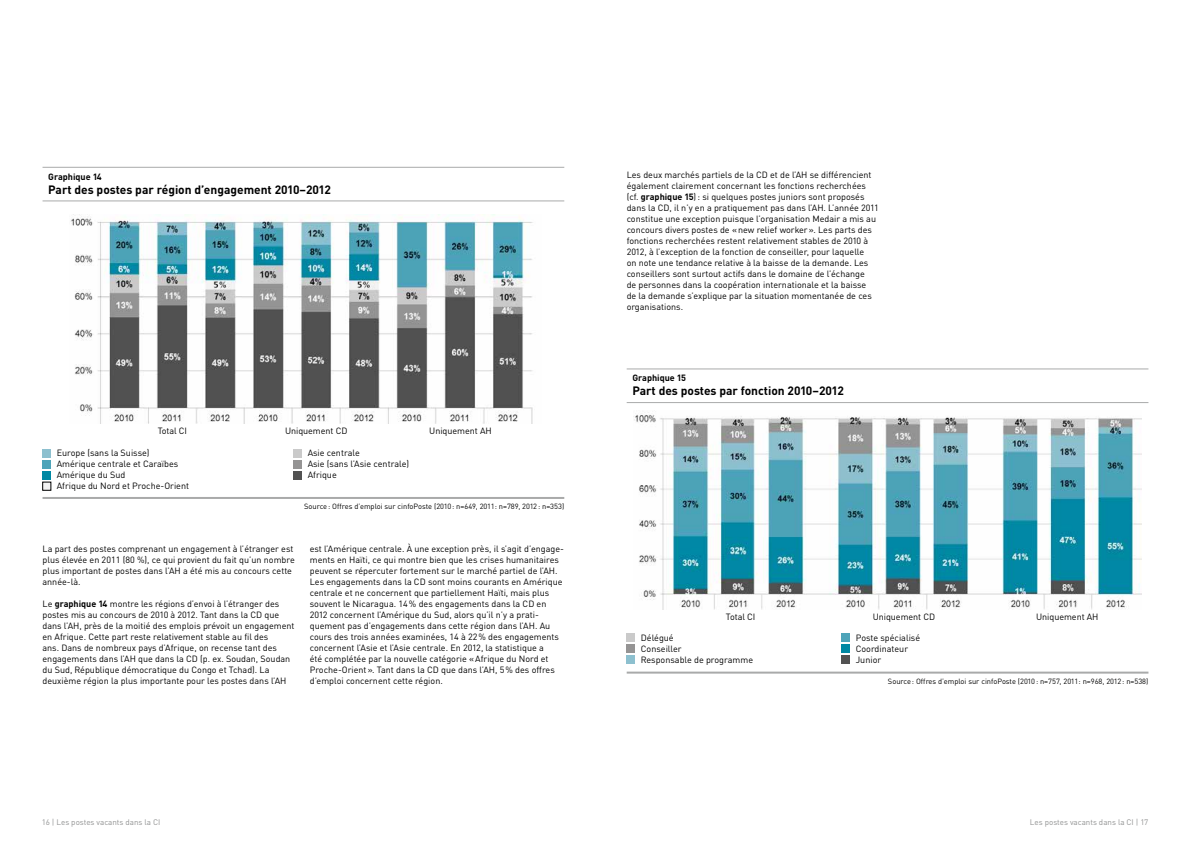
<style>
.page{position:relative;width:1191px;height:842px;background:#fff}
.page>*{position:absolute;margin:0;border:0;box-sizing:border-box;transform-origin:0 0}
.t1{font:700 12px "DINOT";color:#000}
.t2{font:9px/11px "DINOT";color:#000}
.t3{font:700 9px "DINOT";color:#000}
.t4{font:8px "DINOT";color:#919292}
.t5{font:7.5px "DINOT";color:#000}
.s1{font-weight:700}
</style>
<div class="page">
<hr style="left:626px;top:672px;width:522px;height:2px;background:#a9aaaa">
<hr style="left:43px;top:497px;width:521px;height:2px;background:#a9aaaa">
<img style="left:70px;top:214px;width:463px;height:210px">
<hr style="left:43px;top:167px;width:521px;height:1px;background:#a9aaaa">
<hr style="left:43px;top:201px;width:521px;height:1px;background:#a9aaaa">
<div style="left:43px;top:449px;width:8px;height:8px;background:#8dc0cf"></div>
<div style="left:43px;top:460px;width:8px;height:8px;background:#4ea4b9"></div>
<div style="left:43px;top:471px;width:8px;height:8px;background:#0088a3"></div>
<div style="left:43px;top:482px;width:8px;height:8px;background:#f3f3f3"></div>
<div style="left:293px;top:449px;width:9px;height:8px;background:#cacaca"></div>
<div style="left:293px;top:460px;width:9px;height:8px;background:#959494"></div>
<div style="left:293px;top:471px;width:9px;height:8px;background:#525252"></div>
<img style="left:633px;top:412px;width:508px;height:197px">
<hr style="left:626px;top:369px;width:522px;height:1px;background:#a9aaaa">
<hr style="left:626px;top:402px;width:522px;height:1px;background:#a9aaaa">
<div style="left:626px;top:633px;width:9px;height:9px;background:#cacaca"></div>
<div style="left:626px;top:644px;width:9px;height:9px;background:#959494"></div>
<div style="left:626px;top:655px;width:9px;height:9px;background:#8dc0cf"></div>
<div style="left:841px;top:633px;width:9px;height:9px;background:#4ea4b9"></div>
<div style="left:841px;top:644px;width:9px;height:9px;background:#0088a3"></div>
<div style="left:841px;top:655px;width:9px;height:9px;background:#525252"></div>
<p class="t3" style="left:48px;top:171px;width:55px">Graphique 14</p>
<h1 class="t1" style="left:48px;top:182px;width:284px">Part des postes par région d’engagement 2010–2012</h1>
<p class="t2" style="left:158px;top:425px;width:31px">Total CI</p>
<p class="t2" style="left:285px;top:425px;width:64px">Uniquement CD</p>
<p class="t2" style="left:429px;top:425px;width:64px">Uniquement AH</p>
<p class="t2" style="left:57px;top:447px;width:134px">Europe (sans la Suisse)<br>Amérique centrale et Caraïbes<br>Amérique du Sud<br>Afrique du Nord et Proche-Orient</p>
<p class="t2" style="left:308px;top:447px;width:103px">Asie centrale<br>Asie (sans l’Asie centrale)<br>Afrique</p>
<p class="t5" style="left:304px;top:502px;width:262px">Source: Offres d’emploi sur cinfoPoste (2010: n=649, 2011: n=789, 2012: n=353)</p>
<p class="t2" style="left:43px;top:543px;width:254px">La part des postes comprenant un engagement à l’étranger est plus élevée en 2011 (80 %), ce qui provient du fait qu’un nombre plus important de postes dans l’AH a été mis au concours cette année-là.</p>
<p class="t2" style="left:43px;top:598px;width:253px">Le <span class="s1">graphique 14</span> montre les régions d’envoi à l’étranger des postes mis au concours de 2010 à 2012. Tant dans la CD que dans l’AH, près de la moitié des emplois prévoit un engagement en Afrique. Cette part reste relativement stable au fil des<br>ans. Dans de nombreux pays d’Afrique, on recense tant des engagements dans l’AH que dans la CD (p. ex. Soudan, Soudan du Sud, République démocratique du Congo et Tchad). La deuxième région la plus importante pour les postes dans l’AH</p>
<p class="t2" style="left:310px;top:543px;width:256px">est l’Amérique centrale. À une exception près, il s’agit d’engage&shy;ments en Haïti, ce qui montre bien que les crises humanitaires peuvent se répercuter fortement sur le marché partiel de l’AH.<br>Les engagements dans la CD sont moins courants en Amérique centrale et ne concernent que partiellement Haïti, mais plus souvent le Nicaragua. 14% des engagements dans la CD en 2012 concernent l’Amérique du Sud, alors qu’il n’y a prati&shy;quement pas d’engagements dans cette région dans l’AH. Au cours des trois années examinées, 14 à 22% des engagements concernent l’Asie et l’Asie centrale. En 2012, la statistique a<br>été complétée par la nouvelle catégorie «Afrique du Nord et Proche-Orient». Tant dans la CD que dans l’AH, 5% des offres d’emploi concernent cette région.</p>
<p class="t2" style="left:626px;top:169px;width:254px">Les deux marchés partiels de la CD et de l’AH se différencient également clairement concernant les fonctions recherchées (cf. <span class="s1">graphique 15</span>): si quelques postes juniors sont proposés dans la CD, il n’y en a pratiquement pas dans l’AH. L’année 2011 constitue une exception puisque l’organisation Medair a mis au concours divers postes de «new relief worker». Les parts des fonctions recherchées restent relativement stables de 2010 à 2012, à l’exception de la fonction de conseiller, pour laquelle<br>on note une tendance relative à la baisse de la demande. Les conseillers sont surtout actifs dans le domaine de l’échange<br>de personnes dans la coopération internationale et la baisse<br>de la demande s’explique par la situation momentanée de ces organisations.</p>
<p class="t3" style="left:632px;top:372px;width:55px">Graphique 15</p>
<h1 class="t1" style="left:632px;top:383px;width:213px">Part des postes par fonction 2010–2012</h1>
<p class="t2" style="left:726px;top:611px;width:31px">Total CI</p>
<p class="t2" style="left:872px;top:611px;width:64px">Uniquement CD</p>
<p class="t2" style="left:1036px;top:611px;width:64px">Uniquement AH</p>
<p class="t2" style="left:641px;top:632px;width:114px">Délégué<br>Conseiller<br>Responsable de programme</p>
<p class="t2" style="left:855px;top:632px;width:66px">Poste spécialisé<br>Coordinateur<br>Junior</p>
<p class="t5" style="left:888px;top:677px;width:262px">Source: Offres d’emploi sur cinfoPoste (2010: n=757, 2011: n=968, 2012: n=538)</p>
<p class="t4" style="left:42px;top:817px;width:120px">16 | Les postes vacants dans la CI</p>
<p class="t4" style="left:1030px;top:817px;width:120px">Les postes vacants dans la CI | 17</p>
</div>
